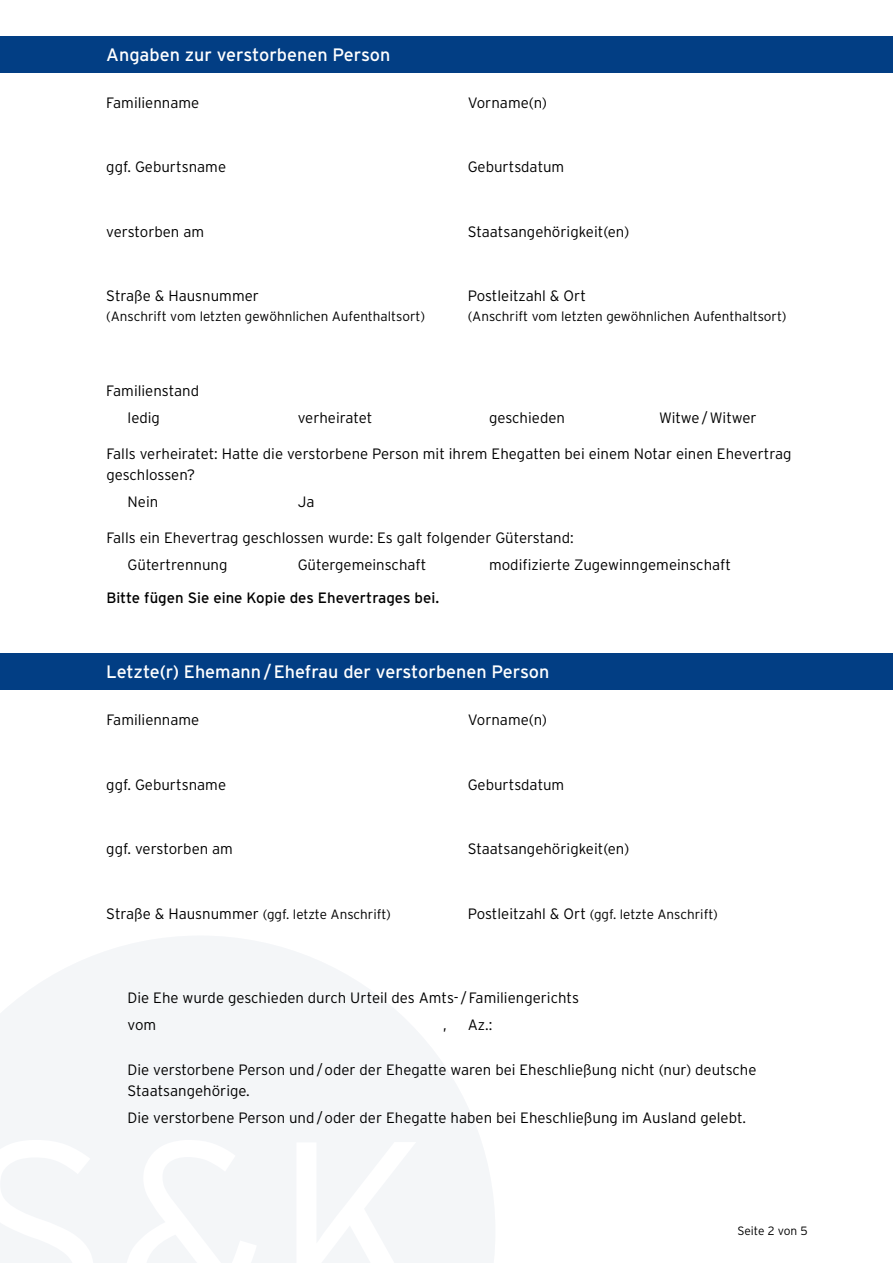
<style>
.page{position:relative;width:893px;height:1263px;background:#fff}
.page>*{position:absolute;margin:0;border:0;box-sizing:border-box;transform-origin:0 0}
.t1{font:18px "Interstate";color:#fff}
.t2{font:300 15px/27px "Interstate";color:#000}
.t3{font:15px "Interstate";color:#000}
.t4{font:300 13.5px "Interstate";color:#000}
.t5{font:300 12px "Interstate";letter-spacing:-.005em;color:#000}
.s1{font-size:15px}
</style>
<div class="page">
<svg style="left:0;top:936px;width:495px;height:327px;fill:#f4f6f8"></svg>
<svg style="left:0;top:1140px;width:94px;height:123px"></svg>
<svg style="left:125px;top:1140px;width:140px;height:123px"></svg>
<svg style="left:296px;top:1142px;width:130px;height:121px"></svg>
<div style="left:0;top:36px;width:893px;height:37px;background:#023e84"></div>
<div style="left:0;top:653px;width:893px;height:37px;background:#023e84"></div>
<p class="t1" style="left:106px;top:45px;width:286px">Angaben zur verstorbenen Person</p>
<p class="t2" style="left:106px;top:89px;width:95px">Familienname</p>
<p class="t2" style="left:468px;top:89px;width:81px">Vorname(n)</p>
<p class="t2" style="left:106px;top:153px;width:121px">ggf. Geburtsname</p>
<p class="t2" style="left:468px;top:153px;width:98px">Geburtsdatum</p>
<p class="t2" style="left:106px;top:218px;width:99px">verstorben am</p>
<p class="t2" style="left:468px;top:218px;width:163px">Staatsangehörigkeit(en)</p>
<p class="t2" style="left:106px;top:282px;width:154px">Straße &amp; Hausnummer</p>
<p class="t2" style="left:468px;top:282px;width:120px">Postleitzahl &amp; Ort</p>
<p class="t4" style="left:106px;top:309px;width:320px">(Anschrift vom letzten gewöhnlichen Aufenthaltsort)</p>
<p class="t4" style="left:468px;top:309px;width:320px">(Anschrift vom letzten gewöhnlichen Aufenthaltsort)</p>
<p class="t2" style="left:128px;top:378px;width:73px;text-indent:-21px">Familienstand ledig</p>
<p class="t2" style="left:298px;top:405px;width:76px">verheiratet</p>
<p class="t2" style="left:489px;top:405px;width:77px">geschieden</p>
<p class="t2" style="left:659px;top:405px;width:99px">Witwe/Witwer</p>
<p class="t2" style="left:106px;top:444px;width:687px;line-height:21px">Falls verheiratet: Hatte die verstorbene Person mit ihrem Ehegatten bei einem Notar einen Ehevertrag geschlossen?</p>
<p class="t2" style="left:128px;top:489px;width:32px">Nein</p>
<p class="t2" style="left:298px;top:489px;width:18px">Ja</p>
<p class="t2" style="left:128px;top:525px;width:448px;text-indent:-21px">Falls ein Ehevertrag geschlossen wurde: Es galt folgender Güterstand:<br>Gütertrennung</p>
<p class="t2" style="left:298px;top:552px;width:130px">Gütergemeinschaft</p>
<p class="t2" style="left:489px;top:552px;width:244px">modifizierte Zugewinngemeinschaft</p>
<p class="t3" style="left:106px;top:590px;width:334px">Bitte fügen Sie eine Kopie des Ehevertrages bei.</p>
<p class="t1" style="left:106px;top:662px;width:445px">Letzte(r) Ehemann/Ehefrau der verstorbenen Person</p>
<p class="t2" style="left:106px;top:706px;width:95px">Familienname</p>
<p class="t2" style="left:468px;top:706px;width:81px">Vorname(n)</p>
<p class="t2" style="left:106px;top:771px;width:121px">ggf. Geburtsname</p>
<p class="t2" style="left:468px;top:771px;width:98px">Geburtsdatum</p>
<p class="t2" style="left:106px;top:835px;width:128px">ggf. verstorben am</p>
<p class="t2" style="left:468px;top:835px;width:163px">Staatsangehörigkeit(en)</p>
<p class="t4" style="left:106px;top:906px;width:286px"><span class="s1">Straße &amp; Hausnummer</span> (ggf. letzte Anschrift)</p>
<p class="t4" style="left:468px;top:906px;width:252px"><span class="s1">Postleitzahl &amp; Ort</span> (ggf. letzte Anschrift)</p>
<p class="t2" style="left:128px;top:984px;width:453px">Die Ehe wurde geschieden durch Urteil des Amts- /Familiengerichts vom</p>
<p class="t2" style="left:443px;top:1011px;width:5px">,</p>
<p class="t2" style="left:468px;top:1011px;width:26px">Az.:</p>
<p class="t2" style="left:128px;top:1059px;width:630px;line-height:21px">Die verstorbene Person und/oder der Ehegatte waren bei Eheschließung nicht (nur) deutsche<br>Staatsangehörige.</p>
<p class="t2" style="left:128px;top:1104px;width:620px">Die verstorbene Person und/oder der Ehegatte haben bei Eheschließung im Ausland gelebt.</p>
<p class="t5" style="left:737px;top:1224px;width:72px">Seite 2 von 5</p>
</div>
